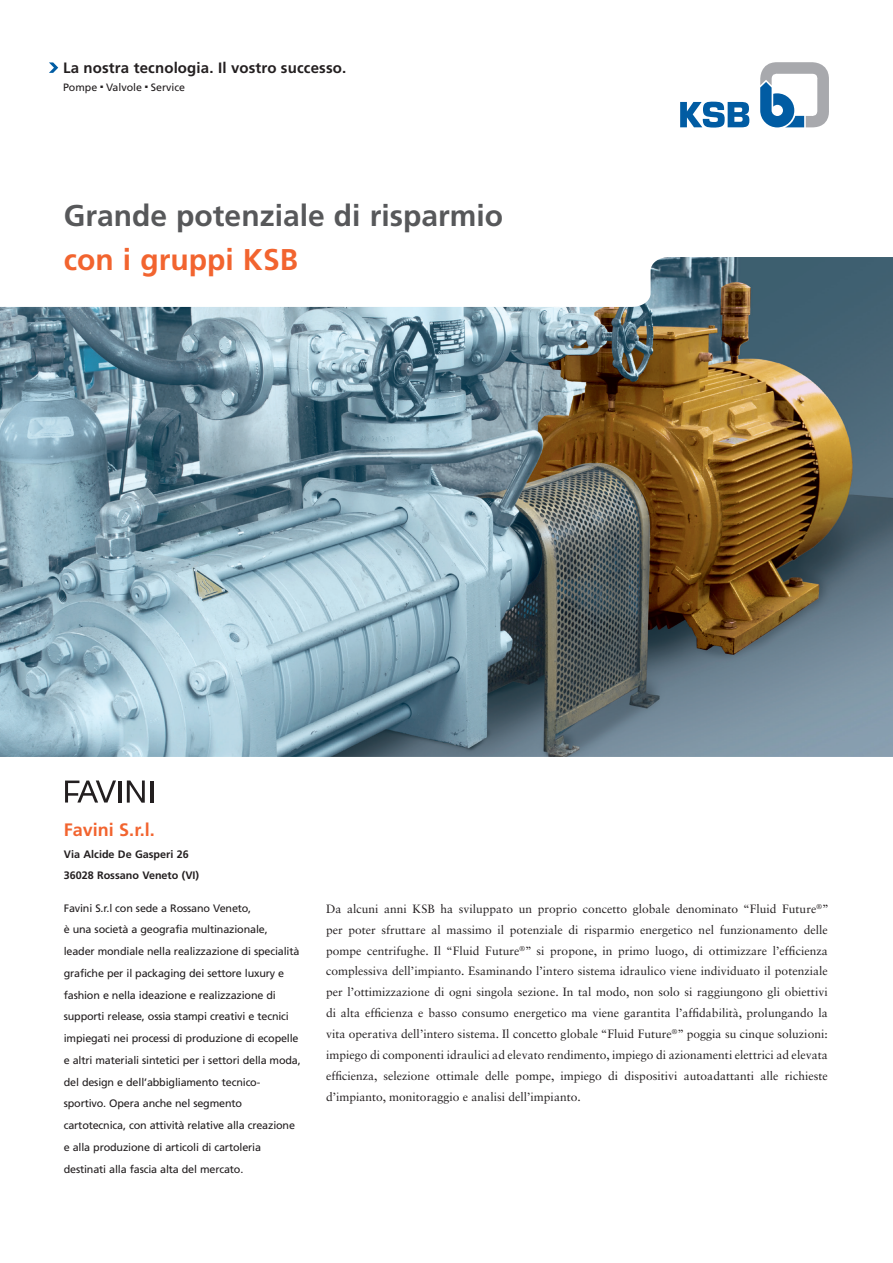
<style>
.page{position:relative;width:893px;height:1263px;background:#fff}
.page>*{position:absolute;margin:0;border:0;box-sizing:border-box;transform-origin:0 0}
.Heading{font:700 30px "Frutiger LT Pro";color:#57585a}
.Heading-2{font:700 30px "Frutiger LT Pro";color:#f2642f}
._01_Heading{font:700 18px "Frutiger LT Pro";color:#f2642f}
.t1{font:700 15px "Frutiger LT Std";letter-spacing:.01em;color:#231f20}
.t2{font:12px/20.9px "Sabon LT Std";color:#231f20;text-align:justify}
._05_Running_text{font:10.8px/21.8px "Frutiger LT Std";letter-spacing:-.015em;color:#231f20}
._01_Heading-2{font:700 10.8px "Frutiger LT Std";color:#231f20}
.t3{font:10.65px "Frutiger LT Std";color:#231f20}
</style>
<div class="page">
<img style="left:0;top:257px;width:893px;height:500px">
<svg style="left:760px;top:62px;width:69px;height:65px"></svg>
<svg style="left:680px;top:102px;width:69px;height:26px"></svg>
<svg style="left:49px;top:62px;width:9px;height:11px"></svg>
<svg style="left:65px;top:780px;width:88px;height:23px"></svg>
<hr style="left:118px;top:780px;width:3px;height:22px;background:#231f20">
<svg style="left:127px;top:780px;width:18px;height:23px"></svg>
<hr style="left:150px;top:780px;width:3px;height:22px;background:#231f20">
<svg style="left:65px;top:780px;width:51px;height:22px"></svg>
<p class="t1" style="left:63px;top:59px;width:285px">La nostra tecnologia. Il vostro successo.</p>
<p class="t3" style="left:63px;top:81px;width:124px">Pompe ■ Valvole ■ Service</p>
<p class="Heading" style="left:64px;top:198px;width:441px">Grande potenziale di risparmio</p>
<p class="Heading-2" style="left:64px;top:242px;width:236px">con i gruppi KSB</p>
<p class="_01_Heading" style="left:64px;top:819px;width:92px">Favini S.r.l.</p>
<p class="_01_Heading-2" style="left:64px;top:847px;width:126px">Via Alcide De Gasperi 26</p>
<p class="_01_Heading-2" style="left:64px;top:869px;width:137px">36028 Rossano Veneto (VI)</p>
<p class="_05_Running_text" style="left:64px;top:897px;width:189px">Favini S.r.l con sede a Rossano Veneto,</p>
<p class="_05_Running_text" style="left:64px;top:919px;width:239px">è una società a geografia multinazionale, leader mondiale nella realizzazione di specialità grafiche per il packaging dei settore luxury e fashion e nella ideazione e realizzazione di supporti release, ossia stampi creativi e tecnici impiegati nei processi di produzione di ecopelle e altri materiali sintetici per i settori della moda, del design e dell’abbigliamento tecnico&shy;sportivo. Opera anche nel segmento cartotecnica, con attività relative alla creazione e alla produzione di articoli di cartoleria destinati alla fascia alta del mercato.</p>
<p class="t2" style="left:326px;top:898px;width:504px">Da alcuni anni KSB ha sviluppato un proprio concetto globale denominato “Fluid Future<sup>®</sup>” per poter sfruttare al massimo il potenziale di risparmio energetico nel funzionamento delle pompe centrifughe. Il “Fluid Future<sup>®</sup>” si propone, in primo luogo, di ottimizzare l’efficienza complessiva dell’impianto. Esaminando l’intero sistema idraulico viene individuato il potenziale per l’ottimizzazione di ogni singola sezione. In tal modo, non solo si raggiungono gli obiettivi di alta efficienza e basso consumo energetico ma viene garantita l’affidabilità, prolungando la vita operativa dell’intero sistema. Il concetto globale “Fluid Future<sup>®</sup>” poggia su cinque soluzioni: impiego di componenti idraulici ad elevato rendimento, impiego di azionamenti elettrici ad elevata efficienza, selezione ottimale delle pompe, impiego di dispositivi autoadattanti alle richieste d’impianto, monitoraggio e analisi dell’impianto.</p>
</div>
